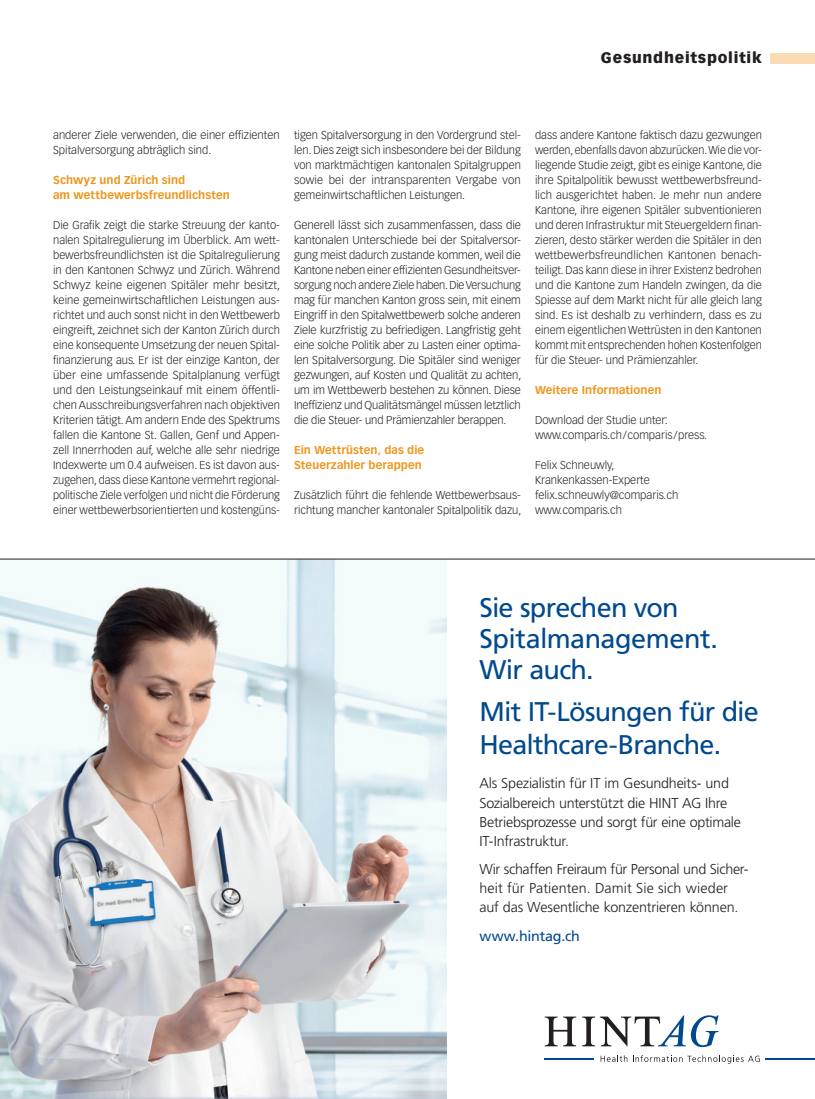
<style>
.page{position:relative;width:815px;height:1099px;background:#fff}
.page>*{position:absolute;margin:0;border:0;box-sizing:border-box;transform-origin:0 0}
.t1{font:27px/30.8px "Frutiger LT Std";letter-spacing:-.025em;color:#01498e}
.t2{font:900 15px "Vectora LT Std";letter-spacing:.05em;color:#231f20}
.t3{font:300 14.25px/19px "Frutiger LT Std";letter-spacing:-.015em;color:#231f20}
.t4{font:14.25px "Frutiger LT Std";letter-spacing:-.015em;color:#01498e}
.t5{font:300 11.25px/15px "Vectora LT Std";color:#231f20}
.t6{font:700 11.25px/15px "Vectora LT Std";letter-spacing:.005em;color:#ee961c}
</style>
<div class="page">
<div style="left:770px;top:53px;width:45px;height:10px;background:#fbdbb3"></div>
<img style="left:0;top:559px;width:447px;height:539px">
<svg style="left:545px;top:1016px;width:31px;height:30px"></svg>
<svg style="left:582px;top:1015px;width:137px;height:32px"></svg>
<hr style="left:765px;top:1058px;width:50px;height:1px;background:#01498e">
<hr style="left:545px;top:1058px;width:49px;height:1px;background:#01498e">
<svg style="left:601px;top:1055px;width:26px;height:6px"></svg>
<svg style="left:633px;top:1055px;width:127px;height:8px"></svg>
<hr style="left:0;top:558px;width:815px;height:1px;background:#231f20">
<h2 class="t2" style="left:601px;top:49px;width:162px">Gesundheitspolitik</h2>
<p class="t5" style="left:53px;top:128px;width:228px">anderer Ziele verwenden, die einer effizienten<br>Spitalversorgung abträglich sind.</p>
<p class="t6" style="left:53px;top:173px;width:178px">Schwyz und Zürich sind<br>am wettbewerbsfreundlichsten</p>
<p class="t5" style="left:53px;top:218px;width:229px;text-align:justify">Die Grafik zeigt die starke Streuung der kanto&shy;nalen Spitalregulierung im Überblick. Am wett&shy;bewerbsfreundlichsten ist die Spitalregulierung in den Kantonen Schwyz und Zürich. Während Schwyz keine eigenen Spitäler mehr besitzt, keine gemeinwirtschaftlichen Leistungen aus&shy;richtet und auch sonst nicht in den Wettbewerb eingreift, zeichnet sich der Kanton Zürich durch eine konsequente Umsetzung der neuen Spital&shy;finanzierung aus. Er ist der einzige Kanton, der über eine umfassende Spitalplanung verfügt und den Leistungseinkauf mit einem öffentli&shy;chen Ausschreibungsverfahren nach objektiven Kriterien tätigt. Am andern Ende des Spektrums fallen die Kantone St. Gallen, Genf und Appen&shy;zell Innerrhoden auf, welche alle sehr niedrige Indexwerte um 0.4 aufweisen. Es ist davon aus&shy;zugehen, dass diese Kantone vermehrt regional&shy;politische Ziele verfolgen und nicht die Förderung einer wettbewerbsorientierten und kostengüns-</p>
<p class="t5" style="left:294px;top:128px;width:228px;text-align:justify">tigen Spitalversorgung in den Vordergrund stel&shy;len. Dies zeigt sich insbesondere bei der Bildung von marktmächtigen kantonalen Spitalgruppen sowie bei der intransparenten Vergabe von gemeinwirtschaftlichen Leistungen.</p>
<p class="t5" style="left:294px;top:218px;width:229px;text-align:justify">Generell lässt sich zusammenfassen, dass die kantonalen Unterschiede bei der Spitalversor&shy;gung meist dadurch zustande kommen, weil die Kantone neben einer effizienten Gesundheitsver&shy;sorgung noch andere Ziele haben. Die Versuchung mag für manchen Kanton gross sein, mit einem Eingriff in den Spitalwettbewerb solche anderen Ziele kurzfristig zu befriedigen. Langfristig geht eine solche Politik aber zu Lasten einer optima&shy;len Spitalversorgung. Die Spitäler sind weniger gezwungen, auf Kosten und Qualität zu achten, um im Wettbewerb bestehen zu können. Diese Ineffizienz und Qualitätsmängel müssen letztlich die die Steuer- und Prämienzahler berappen.</p>
<p class="t6" style="left:294px;top:443px;width:132px">Ein Wettrüsten, das die<br>Steuerzahler berappen</p>
<p class="t5" style="left:294px;top:488px;width:229px">Zusätzlich führt die fehlende Wettbewerbsaus&shy;richtung mancher kantonaler Spitalpolitik dazu,</p>
<p class="t5" style="left:535px;top:128px;width:228px;text-align:justify">dass andere Kantone faktisch dazu gezwungen werden, ebenfalls davon abzurücken. Wie die vor&shy;liegende Studie zeigt, gibt es einige Kantone, die ihre Spitalpolitik bewusst wettbewerbsfreund&shy;lich ausgerichtet haben. Je mehr nun andere Kantone, ihre eigenen Spitäler subventionieren und deren Infrastruktur mit Steuergeldern finan&shy;zieren, desto stärker werden die Spitäler in den wettbewerbsfreundlichen Kantonen benach&shy;teiligt. Das kann diese in ihrer Existenz bedrohen und die Kantone zum Handeln zwingen, da die Spiesse auf dem Markt nicht für alle gleich lang sind. Es ist deshalb zu verhindern, dass es zu einem eigentlichen Wettrüsten in den Kantonen kommt mit entsprechenden hohen Kostenfolgen für die Steuer- und Prämienzahler.</p>
<p class="t6" style="left:535px;top:383px;width:128px">Weitere Informationen</p>
<p class="t5" style="left:535px;top:413px;width:173px">Download der Studie unter: www.comparis.ch/comparis/press.</p>
<p class="t5" style="left:535px;top:458px;width:145px">Felix Schneuwly,<br>Krankenkassen-Experte felix.schneuwly@comparis.ch www.comparis.ch</p>
<h1 class="t1" style="left:479px;top:593px;width:240px">Sie sprechen von<br>Spitalmanagement.<br>Wir auch.</h1>
<h1 class="t1" style="left:479px;top:695px;width:281px;line-height:32.6px">Mit IT-Lösungen für die<br>Healthcare-Branche.</h1>
<p class="t3" style="left:479px;top:774px;width:263px">Als Spezialistin für IT im Gesundheits- und Sozialbereich unterstützt die HINT AG Ihre Betriebsprozesse und sorgt für eine optimale IT-Infrastruktur.</p>
<p class="t3" style="left:479px;top:860px;width:271px">Wir schaffen Freiraum für Personal und Sicher&shy;heit für Patienten. Damit Sie sich wieder auf das Wesentliche konzentrieren können.</p>
<p class="t4" style="left:479px;top:927px;width:102px">www.hintag.ch</p>
</div>
